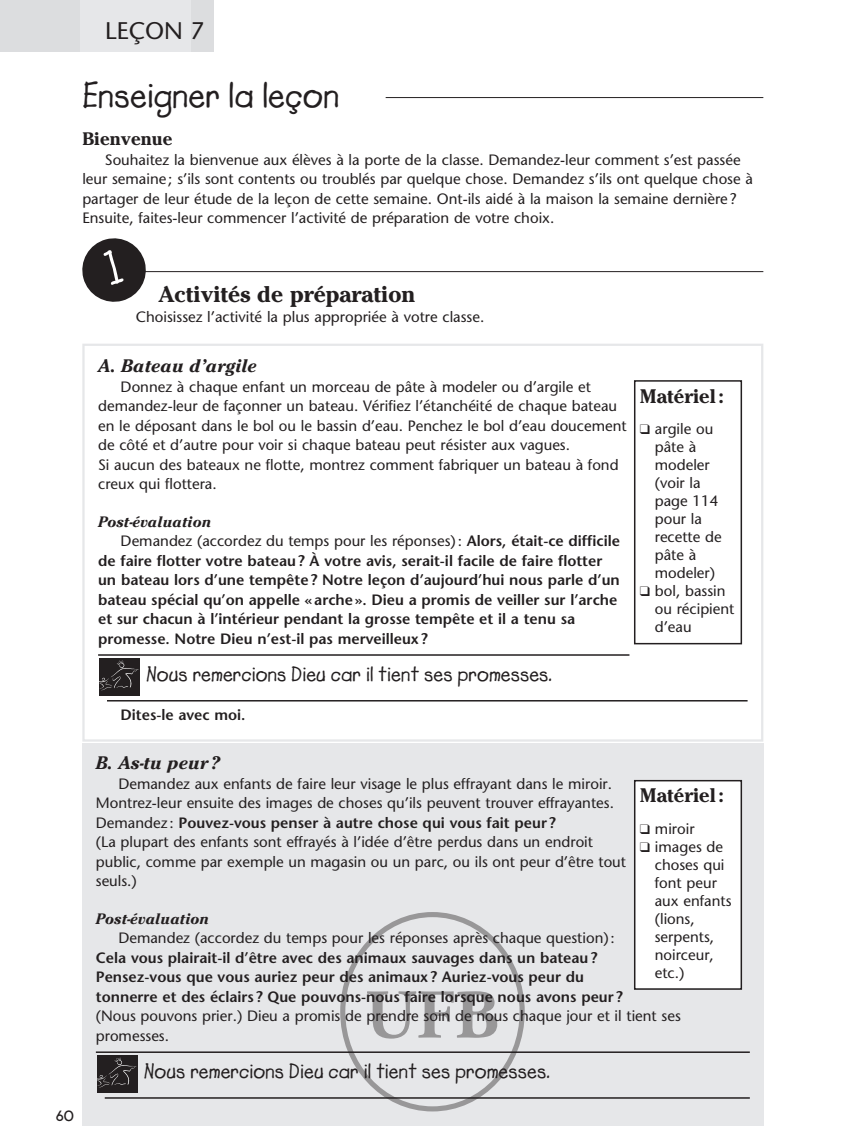
<style>
.page{position:relative;width:867px;height:1143px;background:#fff}
.page>*{position:absolute;margin:0;border:0;box-sizing:border-box;transform-origin:0 0}
.t1{font:700 69.6px "Adobe Garamond Pro";color:#231f20}
.t2{font:700 36px "Lemonade";color:#231f20}
.t3{font:24px "Stone Sans";color:#231f20}
.t4{font:700 22.5px "Cheltenham Std";color:#231f20}
.t5{font:700 21px "Lemonade";color:#231f20}
.t6{font:700 19.5px "Cheltenham Std";color:#231f20}
.t7{font:italic 700 18px "Cheltenham Std";color:#231f20}
.t8{font:700 18px "Cheltenham Std";color:#231f20}
.t9{font:15px/18px "Stone Sans";color:#231f20}
.t10{font:600 15px/19.5px "Stone Sans";color:#231f20}
.t11{font:italic 700 15px "Cheltenham Std";color:#231f20}
.t12{font:700 15px "New Garden";color:#231f20}
.s1{font-weight:400}
.s2{font-weight:600}
</style>
<div class="page">
<div style="left:82px;top:343px;width:681px;height:398px;border:2px solid #e6e7e9"></div>
<hr style="left:98px;top:654px;width:531px;height:1px;background:#231f20">
<hr style="left:107px;top:700px;width:640px;height:1px;background:#231f20">
<div style="left:100px;top:658px;width:40px;height:37px;background:#231f20"></div>
<svg style="left:100px;top:660px;width:38px;height:30px"></svg>
<div style="left:0;top:0;width:81px;height:51px;background:#dcdddf"></div>
<div style="left:81px;top:0;width:110px;height:51px;background:#e6e7e9"></div>
<div style="left:191px;top:0;width:22px;height:51px;background:#dcdddf"></div>
<hr style="left:385px;top:97px;width:378px;height:1px;background:#231f20">
<hr style="left:131px;top:271px;width:632px;height:1px;background:#231f20">
<div style="left:82px;top:743px;width:681px;height:382px;background:#e6e7e9"></div>
<hr style="left:96px;top:1051px;width:653px;height:2px;background:#231f20">
<hr style="left:105px;top:1097px;width:644px;height:1px;background:#231f20">
<div style="left:97px;top:1055px;width:40px;height:37px;background:#231f20"></div>
<svg style="left:97px;top:1057px;width:39px;height:30px"></svg>
<div style="left:633px;top:380px;width:108px;height:264px;border:2px solid #231f20"></div>
<div style="left:635px;top:781px;width:105px;height:207px;background:#fff"></div>
<div style="left:633px;top:780px;width:108px;height:209px;border:2px solid #231f20"></div>
<div style="left:340px;top:912px;width:184px;height:199px;border:5px solid #231f20;border-radius:50%"></div>
<svg style="left:82px;top:238px;width:67px;height:64px"></svg>
<h3 class="t3" style="left:105px;top:17px;width:101px">LEÇON 7</h3>
<h2 class="t2" style="left:82px;top:74px;width:258px">Enseigner la leçon</h2>
<p class="t8" style="left:82px;top:128px;width:92px">Bienvenue</p>
<p class="t9" style="left:82px;top:150px;width:671px;line-height:19.5px;text-indent:22px">Souhaitez la bienvenue aux élèves à la porte de la classe. Demandez-leur comment s’est passée leur semaine ; s’ils sont contents ou troublés par quelque chose. Demandez s’ils ont quelque chose à partager de leur étude de la leçon de cette semaine. Ont-ils aidé à la maison la semaine dernière ?<br>Ensuite, faites-leur commencer l’activité de préparation de votre choix.</p>
<p class="t12" style="left:56px;top:1107px;width:20px">60</p>
<h3 class="t4" style="left:158px;top:281px;width:258px">Activités de préparation</h3>
<p class="t9" style="left:136px;top:307px;width:350px">Choisissez l’activité la plus appropriée à votre classe.</p>
<p class="t7" style="left:98px;top:355px;width:160px">A. Bateau d’argile</p>
<p class="t9" style="left:98px;top:377px;width:530px;line-height:19.5px;text-indent:22px">Donnez à chaque enfant un morceau de pâte à modeler ou d’argile et demandez-leur de façonner un bateau. Vérifiez l’étanchéité de chaque bateau en le déposant dans le bol ou le bassin d’eau. Penchez le bol d’eau doucement de côté et d’autre pour voir si chaque bateau peut résister aux vagues.<br>Si aucun des bateaux ne flotte, montrez comment fabriquer un bateau à fond creux qui flottera.</p>
<p class="t11" style="left:98px;top:512px;width:115px">Post-évaluation</p>
<p class="t10" style="left:98px;top:531px;width:523px;text-indent:22px"><span class="s1">Demandez (accordez du temps pour les réponses) :</span> Alors, était-ce difficile de faire flotter votre bateau ? À votre avis, serait-il facile de faire flotter un bateau lors d’une tempête ? Notre leçon d’aujourd’hui nous parle d’un bateau spécial qu’on appelle « arche ». Dieu a promis de veiller sur l’arche et sur chacun à l’intérieur pendant la grosse tempête et il a tenu sa promesse. Notre Dieu n’est-il pas merveilleux ?</p>
<h3 class="t5" style="left:146px;top:662px;width:407px">Nous remercions Dieu car il tient ses promesses.</h3>
<p class="t10" style="left:121px;top:705px;width:126px">Dites-le avec moi.</p>
<h3 class="t6" style="left:639px;top:384px;width:85px">Matériel :</h3>
<p class="t9" style="left:654px;top:420px;width:68px;text-indent:-15px">❑ argile ou pâte à modeler (voir la page 114 pour la recette de pâte à modeler)</p>
<p class="t9" style="left:654px;top:582px;width:81px;text-indent:-15px">❑ bol, bassin ou récipient d’eau</p>
<p class="t7" style="left:96px;top:752px;width:125px">B. As-tu peur ?</p>
<p class="t9" style="left:96px;top:774px;width:531px;line-height:19.5px;text-indent:22px">Demandez aux enfants de faire leur visage le plus effrayant dans le miroir.<br>Montrez-leur ensuite des images de choses qu’ils peuvent trouver effrayantes.<br>Demandez : <span class="s2">Pouvez-vous penser à autre chose qui vous fait peur ?<br></span>(La plupart des enfants sont effrayés à l’idée d’être perdus dans un endroit public, comme par exemple un magasin ou un parc, ou ils ont peur d’être tout seuls.)</p>
<p class="t11" style="left:96px;top:909px;width:115px">Post-évaluation</p>
<p class="t9" style="left:118px;top:929px;width:498px">Demandez (accordez du temps pour les réponses après chaque question) :</p>
<p class="t10" style="left:96px;top:948px;width:528px">Cela vous plairait-il d’être avec des animaux sauvages dans un bateau ?<br>Pensez-vous que vous auriez peur des animaux ? Auriez-vous peur du tonnerre et des éclairs ? Que pouvons-nous faire lorsque nous avons peur ?</p>
<p class="t9" style="left:96px;top:1006px;width:586px;line-height:19.5px">(Nous pouvons prier.) Dieu a promis de prendre soin de nous chaque jour et il tient ses promesses.</p>
<h3 class="t5" style="left:144px;top:1059px;width:407px">Nous remercions Dieu car il tient ses promesses.</h3>
<h3 class="t6" style="left:639px;top:783px;width:85px">Matériel :</h3>
<p class="t9" style="left:639px;top:819px;width:56px">❑ miroir</p>
<p class="t9" style="left:654px;top:837px;width:78px;text-indent:-15px">❑ images de choses qui font peur aux enfants (lions, serpents, noirceur, etc.)</p>
<h1 class="t1" style="left:365px;top:974px;width:135px">UFB</h1>
</div>
